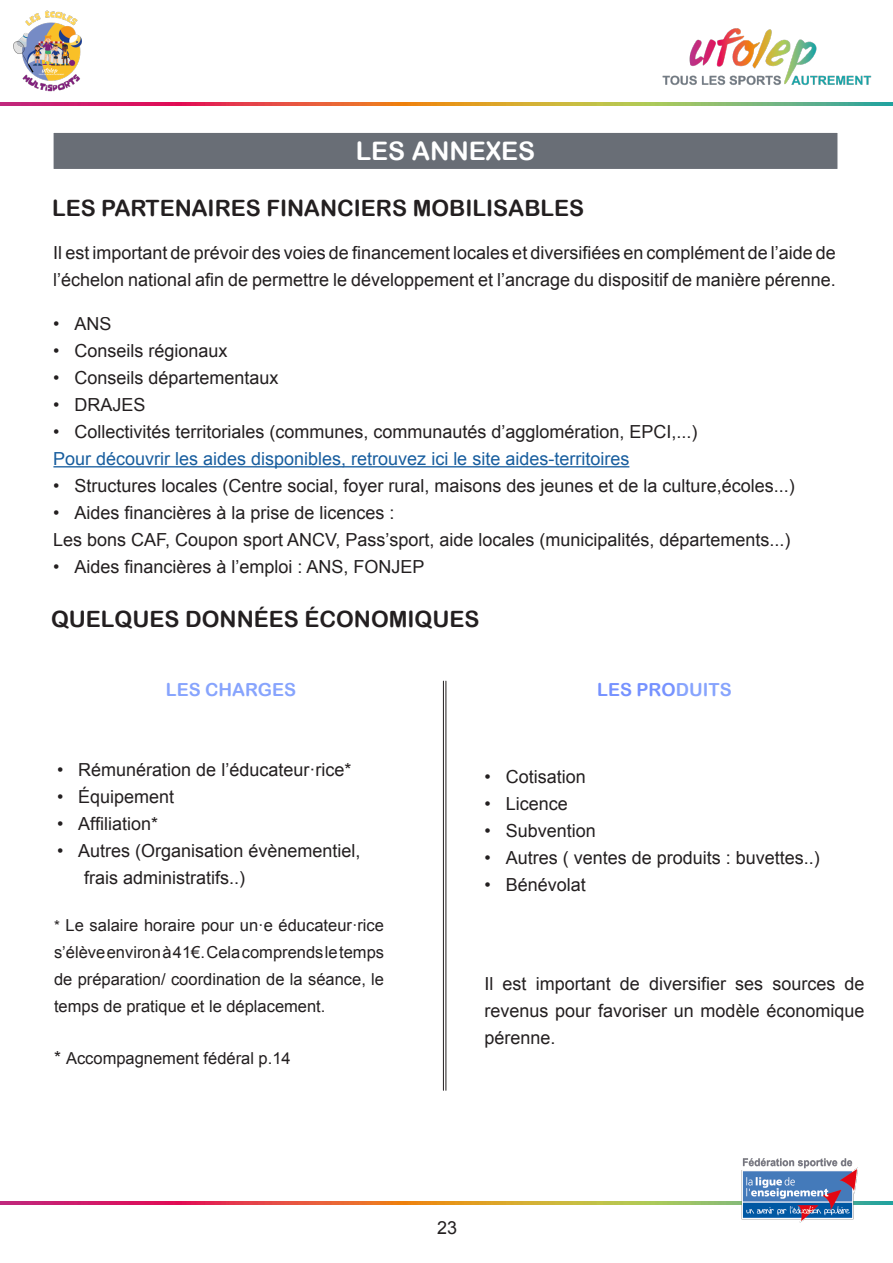
<style>
.page{position:relative;width:893px;height:1263px;background:#fff}
.page>*{position:absolute;margin:0;border:0;box-sizing:border-box;transform-origin:0 0}
.t1{font:25.5px "Arial Rounded MT Bold";color:#fff}
.BLOC{font:22.5px "Arial Rounded MT Bold";color:#231f20}
.aria{font:18px/27px "Arial";color:#231f20}
.aria-2{font:18px "Arial";color:#175d9e}
.aria-3{font:18px "Arial Rounded MT Bold";color:#7692ff}
.aria-4{font:18px "Arial Rounded MT Bold";color:#87a4fd}
.aria-5{font:16.5px/27px "Arial";color:#231f20;text-align:justify}
.s1{color:#87a4fd}
.s2{font-size:15px}
.s3{font-size:18px}
</style>
<div class="page">
<img style="left:0;top:1201px;width:893px;height:3px">
<img style="left:731px;top:1158px;width:132px;height:65px">
<img style="left:0;top:102px;width:893px;height:3px">
<img style="left:13px;top:10px;width:69px;height:82px">
<img style="left:662px;top:28px;width:210px;height:57px">
<div style="left:53px;top:132px;width:785px;height:38px;background:#696e76"></div>
<div style="left:52px;top:131px;width:787px;height:39px;border:2px solid #fff"></div>
<div style="left:50px;top:242px;width:789px;height:67px;border:1px solid #fff"></div>
<hr style="left:53px;top:466px;width:576px;height:1px;background:#175d9e">
<div style="left:54px;top:760px;width:373px;height:192px;border:1px solid #fff"></div>
<hr style="left:446px;top:681px;width:1px;height:409px;background:#231f20">
<hr style="left:443px;top:681px;width:1px;height:409px;background:#231f20">
<p class="t1" style="left:356px;top:136px;width:181px">LES ANNEXES</p>
<p class="BLOC" style="left:52px;top:194px;width:534px">LES PARTENAIRES FINANCIERS MOBILISABLES</p>
<p class="aria" style="left:53px;top:239px;width:784px">Il est important de prévoir des voies de financement locales et diversifiées en complément de l’aide de l’échelon national afin de permettre le développement et l’ancrage du dispositif de manière pérenne.</p>
<p class="aria" style="left:53px;top:310px;width:60px">• ANS</p>
<p class="aria" style="left:53px;top:337px;width:176px">• Conseils régionaux</p>
<p class="aria" style="left:53px;top:364px;width:227px">• Conseils départementaux</p>
<p class="aria" style="left:53px;top:391px;width:94px">• DRAJES</p>
<p class="aria" style="left:53px;top:418px;width:646px">• Collectivités territoriales (communes, communautés d’agglomération, EPCI,...)</p>
<p class="aria-2" style="left:53px;top:447px;width:578px">Pour découvrir les aides disponibles, retrouvez ici le site aides-territoires</p>
<p class="aria" style="left:53px;top:472px;width:743px">• Structures locales (Centre social, foyer rural, maisons des jeunes et de la culture,écoles...)</p>
<p class="aria" style="left:53px;top:499px;width:343px">• Aides financières à la prise de licences :</p>
<p class="aria" style="left:53px;top:526px;width:739px">Les bons CAF, Coupon sport ANCV, Pass’sport, aide locales (municipalités, départements...)</p>
<p class="aria" style="left:53px;top:553px;width:373px">• Aides financières à l’emploi : ANS, FONJEP</p>
<p class="BLOC" style="left:51px;top:605px;width:430px">QUELQUES DONNÉES ÉCONOMIQUES</p>
<p class="aria-4" style="left:166px;top:679px;width:132px">LES CHARGES</p>
<p class="aria-3" style="left:597px;top:679px;width:136px">LES PRO<span class="s1">DUITS</span></p>
<p class="aria" style="left:57px;top:756px;width:296px">• Rémunération de l’éducateur·rice*</p>
<p class="aria" style="left:57px;top:783px;width:119px">• Équipement</p>
<p class="aria" style="left:57px;top:810px;width:103px">• Affiliation*</p>
<p class="aria" style="left:84px;top:837px;width:278px;text-indent:-27px">• Autres (Organisation évènementiel, frais administratifs..)</p>
<p class="aria-5" style="left:54px;top:912px;width:332px"><span class="s2">*</span> Le salaire horaire pour un·e éducateur·rice s’élève environ à 41€. Cela comprends le temps de préparation/ coordination de la séance, le temps de pratique et le déplacement.</p>
<p class="aria-5" style="left:54px;top:1044px;width:238px"><span class="s3">*</span> Accompagnement fédéral p.14</p>
<p class="aria" style="left:484px;top:763px;width:103px">• Cotisation</p>
<p class="aria" style="left:484px;top:790px;width:85px">• Licence</p>
<p class="aria" style="left:484px;top:817px;width:113px">• Subvention</p>
<p class="aria" style="left:484px;top:844px;width:337px">• Autres ( ventes de produits : buvettes..)</p>
<p class="aria" style="left:484px;top:871px;width:103px">• Bénévolat</p>
<p class="aria" style="left:484px;top:970px;width:382px;text-align:justify">Il est important de diversifier ses sources de revenus pour favoriser un modèle économique pérenne.</p>
<p class="aria" style="left:437px;top:1214px;width:22px">23</p>
</div>
